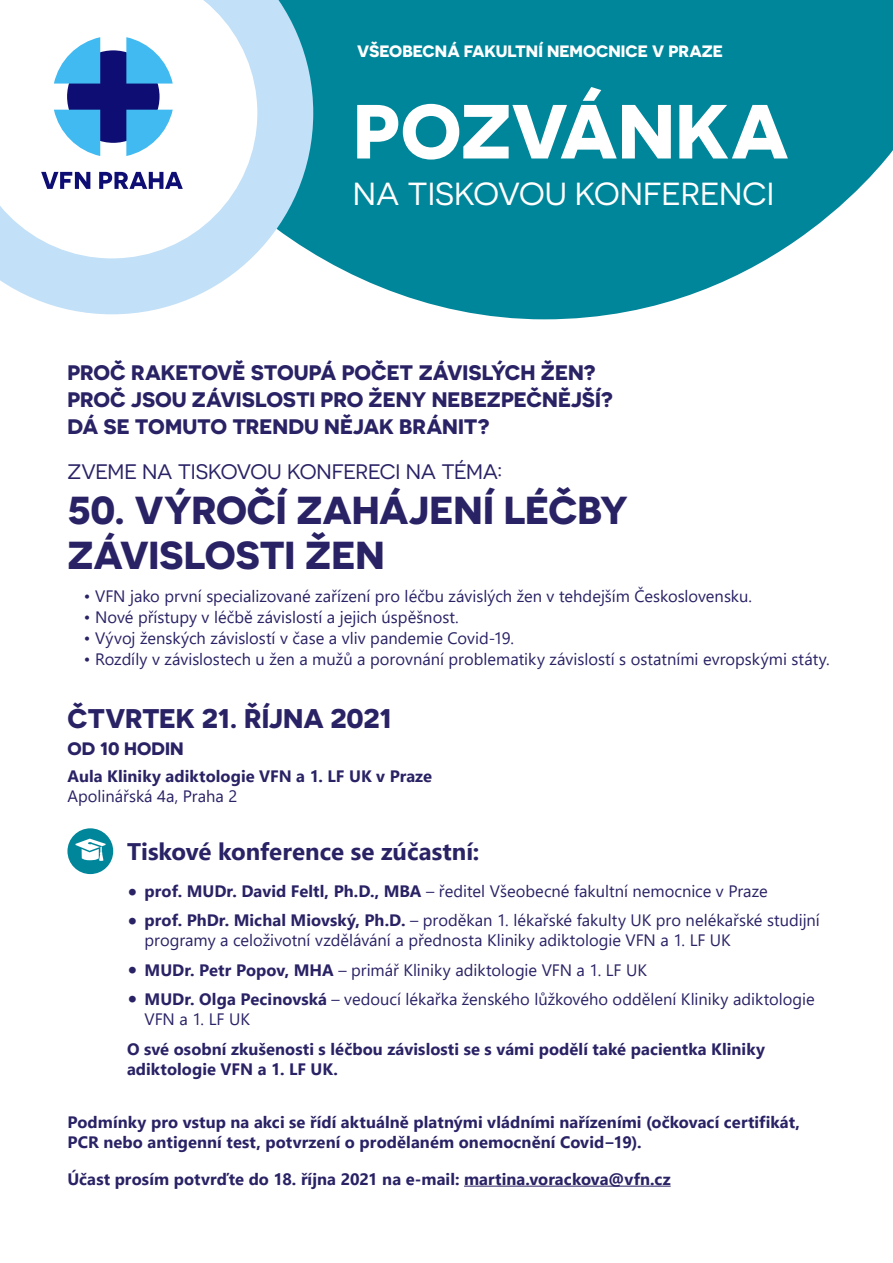
<style>
.page{position:relative;width:893px;height:1263px;background:#fff}
.page>*{position:absolute;margin:0;border:0;box-sizing:border-box;transform-origin:0 0}
.t1{font:700 76.5px "Novecentosanswide";color:#fff}
.t2{font:700 39px/45px "Novecentosanswide";letter-spacing:-.005em;color:#292265}
.t3{font:31.95px "Novecentosanswide";color:#fff}
.t4{font:700 27px "Novecentosanswide";letter-spacing:-.01em;color:#292265}
.t5{font:700 24px "Segoe UI";color:#292265}
.t6{font:700 21px "Novecentosanswide";letter-spacing:-.005em;color:#292265}
.t7{font:21px "Novecentosanswide";letter-spacing:-.015em;color:#292265}
.t8{font:700 18px "Novecentosanswide";letter-spacing:.005em;color:#292265}
.t9{font:16.5px/19.8px "Segoe UI";color:#292265}
.t10{font:700 16.5px/19.8px "Segoe UI";letter-spacing:.005em;color:#292265}
.t11{font:700 16.5px "Novecentosanswide";color:#fff}
.s1{font-weight:700;font-size:25.2px}
.s2{font-weight:700}
</style>
<div class="page">
<svg style="left:111px;top:0;width:782px;height:319px;fill:#00869a"></svg>
<svg style="left:0;top:0;width:313px;height:314px"></svg>
<div style="left:0;top:0;width:47px;height:89px;background:#fff"></div>
<div style="left:0;top:0;width:95px;height:12px;background:#fff"></div>
<hr style="left:464px;top:1186px;width:207px;height:1px;background:#292265">
<div style="left:67px;top:828px;width:46px;height:46px;background:#00869a;border-radius:50%"></div>
<svg style="left:76px;top:839px;width:30px;height:22px"></svg>
<p class="t11" style="left:357px;top:41px;width:367px">VŠEOBECNÁ FAKULTNÍ NEMOCNICE V PRAZE</p>
<p class="t1" style="left:353px;top:84px;width:437px">POZVÁNKA</p>
<p class="t3" style="left:353px;top:175px;width:423px">NA TISKOVOU KONFERENCI</p>
<p class="t6" style="left:67px;top:359px;width:530px">PROČ RAKETOVĚ STOUPÁ POČET ZÁVISLÝCH ŽEN?</p>
<p class="t6" style="left:67px;top:387px;width:547px">PROČ JSOU ZÁVISLOSTI PRO ŽENY NEBEZPEČNĚJŠÍ?</p>
<p class="t6" style="left:67px;top:414px;width:424px">DÁ SE TOMUTO TRENDU NĚJAK BRÁNIT?</p>
<p class="t7" style="left:67px;top:460px;width:436px">ZVEME NA TISKOVOU KONFERECI NA TÉMA:</p>
<p class="t2" style="left:67px;top:487px;width:562px">50. VÝROČÍ ZAHÁJENÍ LÉČBY<br>ZÁVISLOSTI ŽEN</p>
<p class="t9" style="left:84px;top:585px;width:670px">• VFN jako první specializované zařízení pro léčbu závislých žen v tehdejším Československu.</p>
<p class="t9" style="left:84px;top:606px;width:376px">• Nové přístupy v léčbě závislostí a jejich úspěšnost.</p>
<p class="t9" style="left:84px;top:627px;width:432px">• Vývoj ženských závislostí v čase a vliv pandemie Covid-19.</p>
<p class="t9" style="left:84px;top:648px;width:747px">• Rozdíly v závislostech u žen a mužů a porovnání problematiky závislostí s ostatními evropskými státy.</p>
<p class="t4" style="left:67px;top:702px;width:326px">ČTVRTEK 21. ŘÍJNA 2021</p>
<p class="t8" style="left:67px;top:737px;width:118px">OD 10 HODIN</p>
<p class="t10" style="left:67px;top:765px;width:366px">Aula Kliniky adiktologie VFN a 1. LF UK v Praze</p>
<p class="t9" style="left:67px;top:784px;width:171px">Apolinářská 4a, Praha 2</p>
<p class="t5" style="left:127px;top:828px;width:354px">Tiskové konference se zúčastní:</p>
<p class="t9" style="left:127px;top:880px;width:642px"><span class="s1">•</span> <span class="s2">prof. MUDr. David Feltl, Ph.D., MBA</span> – ředitel Všeobecné fakultní nemocnice v Praze</p>
<p class="t9" style="left:145px;top:909px;width:677px;text-indent:-18px"><span class="s1">•</span> <span class="s2">prof. PhDr. Michal Miovský, Ph.D.</span> – proděkan 1. lékařské fakulty UK pro nelékařské studijní programy a celoživotní vzdělávání a přednosta Kliniky adiktologie VFN a 1. LF UK</p>
<p class="t9" style="left:127px;top:958px;width:522px"><span class="s1">•</span> <span class="s2">MUDr. Petr Popov, MHA</span> – primář Kliniky adiktologie VFN a 1. LF UK</p>
<p class="t9" style="left:145px;top:987px;width:672px;text-indent:-18px"><span class="s1">•</span> <span class="s2">MUDr. Olga Pecinovská</span> – vedoucí lékařka ženského lůžkového oddělení Kliniky adiktologie<br>VFN a 1. LF UK</p>
<p class="t10" style="left:127px;top:1038px;width:640px">O své osobní zkušenosti s léčbou závislosti se s vámi podělí také pacientka Kliniky adiktologie VFN a 1. LF UK.</p>
<p class="t10" style="left:67px;top:1111px;width:734px">Podmínky pro vstup na akci se řídí aktuálně platnými vládními nařízeními (očkovací certifikát,<br>PCR nebo antigenní test, potvrzení o prodělaném onemocnění Covid−19).</p>
<p class="t10" style="left:67px;top:1168px;width:605px">Účast prosím potvrďte do 18. října 2021 na e-mail: martina.vorackova@vfn.cz</p>
</div>
